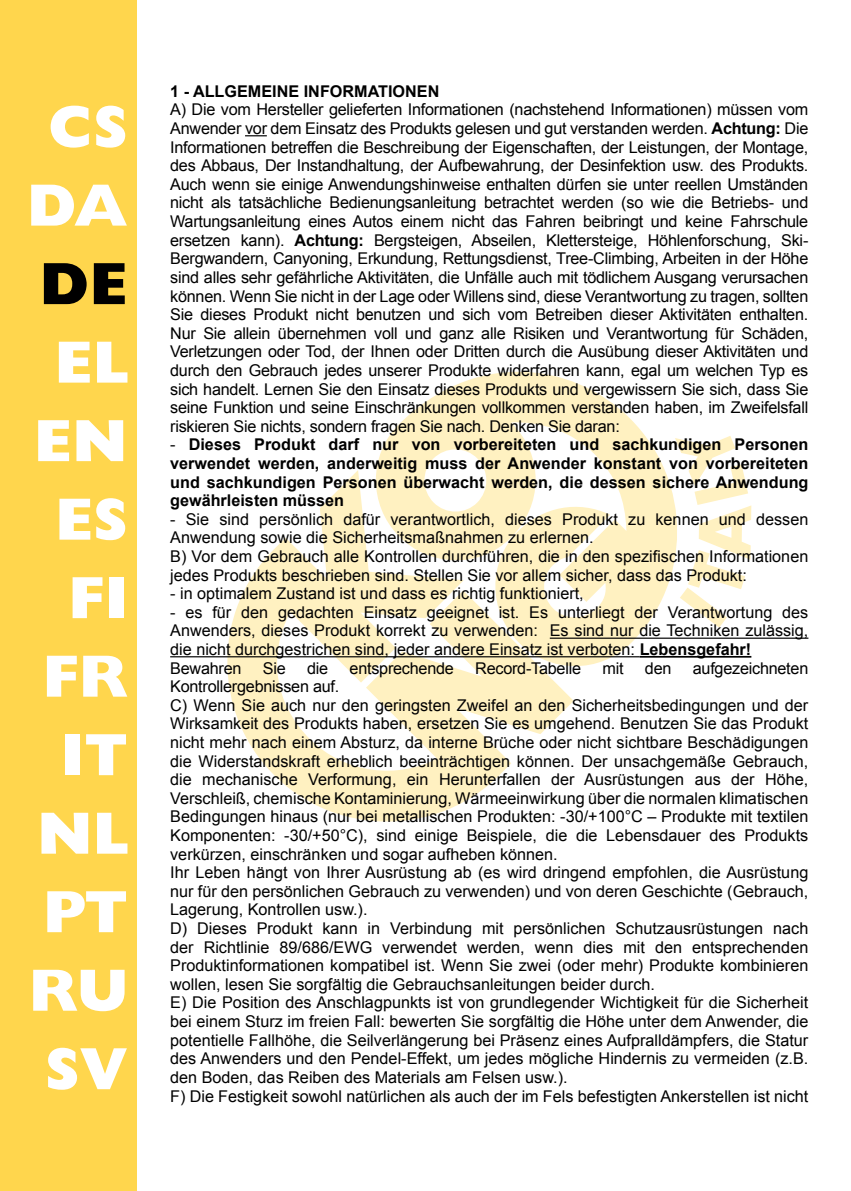
<style>
.page{position:relative;width:851px;height:1191px;background:#fff}
.page>*{position:absolute;margin:0;border:0;box-sizing:border-box;transform-origin:0 0}
.t1{font:800 60px/78.6px "Gill Sans";color:#fff;text-align:center}
.t2{font:800 60px "Gill Sans";color:#000}
.t3{font:16.2px/18.6px "Arial";color:#000}
.t4{font:700 16.2px/18.6px "Arial";color:#000;text-align:justify}
.s1{font-weight:700}
.s2{font-weight:400}
</style>
<div class="page">
<svg style="left:212px;top:371px;width:539px;height:451px"></svg>
<svg style="left:245px;top:135px;width:22px;height:1px"></svg>
<hr style="left:549px;top:637px;width:259px;height:2px;background:#000">
<hr style="left:170px;top:656px;width:469px;height:1px;background:#000">
<hr style="left:639px;top:656px;width:112px;height:1px;background:#000">
<div style="left:0;top:0;width:136px;height:1191px;background:#ffd64d"></div>
<h1 class="t1" style="left:27px;top:88px;width:102px">CS<br>DA</h1>
<h1 class="t2" style="left:39px;top:249px;width:90px">DE</h1>
<h1 class="t1" style="left:54px;top:323px;width:75px">EL</h1>
<h1 class="t1" style="left:34px;top:402px;width:95px">EN</h1>
<h1 class="t1" style="left:55px;top:480px;width:34px">ES</h1>
<h1 class="t1" style="left:68px;top:558px;width:61px">FI</h1>
<h1 class="t1" style="left:43px;top:637px;width:86px">FR</h1>
<h1 class="t1" style="left:61px;top:715px;width:68px">IT</h1>
<h1 class="t1" style="left:37px;top:794px;width:88px">NL</h1>
<h1 class="t1" style="left:43px;top:872px;width:86px">PT</h1>
<h1 class="t1" style="left:29px;top:951px;width:100px">RU</h1>
<h1 class="t1" style="left:45px;top:1029px;width:84px">SV</h1>
<p class="t4" style="left:170px;top:82px;width:46px">1 - Allgemeine</p>
<p class="t4" style="left:304px;top:82px;width:18px">Informa</p>
<p class="t4" style="left:378px;top:82px;width:21px">tionen</p>
<p class="t3" style="left:170px;top:101px;width:639px;text-align:justify">A) Die vom Hersteller gelieferten Informationen (nachstehend Informationen) müssen vom Anwender vor dem Einsatz des Produkts gelesen und gut verstanden werden. <span class="s1">Achtung:</span> Die Informationen betreffen die Beschreibung der Eigenschaften, der Leistungen, der Montage, des Abbaus, Der Instandhaltung, der Aufbewahrung, der Desinfektion usw. des Produkts.<br>Auch wenn sie einige Anwendungshinweise enthalten dürfen sie unter reellen Umständen nicht als tatsächliche Bedienungsanleitung betrachtet werden (so wie die Betriebs- und Wartungsanleitung eines Autos einem nicht das Fahren beibringt und keine Fahrschule ersetzen kann). <span class="s1">Achtung:</span> Bergsteigen, Abseilen, Klettersteige, Höhlenforschung, Ski-Bergwandern, Canyoning, Erkundung, Rettungsdienst, Tree-Climbing, Arbeiten in der Höhe sind alles sehr gefährliche Aktivitäten, die Unfälle auch mit tödlichem Ausgang verursachen können. Wenn Sie nicht in der Lage oder Willens sind, diese Verantwortung zu tragen, sollten Sie dieses Produkt nicht benutzen und sich vom Betreiben dieser Aktivitäten enthalten.<br>Nur Sie allein übernehmen voll und ganz alle Risiken und Verantwortung für Schäden, Verletzungen oder Tod, der Ihnen oder Dritten durch die Ausübung dieser Aktivitäten und durch den Gebrauch jedes unserer Produkte widerfahren kann, egal um welchen Typ es sich handelt. Lernen Sie den Einsatz dieses Produkts und vergewissern Sie sich, dass Sie seine Funktion und seine Einschränkungen vollkommen verstanden haben, im Zweifelsfall riskieren Sie nichts, sondern fragen Sie nach. Denken Sie daran:</p>
<p class="t4" style="left:170px;top:436px;width:639px"><span class="s2">-</span> Dieses Produkt darf nur von vorbereiteten und sachkundigen Personen verwendet werden, anderweitig muss der Anwender konstant von vorbereiteten und sachkundigen Personen überwacht werden, die dessen sichere Anwendung gewährleisten müssen</p>
<p class="t3" style="left:170px;top:510px;width:639px">- Sie sind persönlich dafür verantwortlich, dieses Produkt zu kennen und dessen Anwendung sowie die Sicherheitsmaßnahmen zu erlernen.<br>B) Vor dem Gebrauch alle Kontrollen durchführen, die in den spezifischen Informationen jedes Produkts beschrieben sind. Stellen Sie vor allem sicher, dass das Produkt:</p>
<p class="t3" style="left:170px;top:584px;width:415px">- in optimalem Zustand ist und dass es richtig funktioniert,</p>
<p class="t3" style="left:170px;top:603px;width:639px">- es für den gedachten Einsatz geeignet ist. Es unterliegt der Verantwortung des Anwenders, dieses Produkt korrekt zu verwenden: Es sind nur die Techniken zulässig, die nicht durchgestrichen sind, jeder andere Einsatz ist verboten: <span class="s1">Lebensgefahr!<br></span>Bewahren</p>
<p class="t3" style="left:263px;top:659px;width:24px">Sie</p>
<p class="t3" style="left:307px;top:659px;width:23px">die</p>
<p class="t3" style="left:349px;top:659px;width:106px">entsprechende</p>
<p class="t3" style="left:475px;top:659px;width:107px">Record-Tabelle</p>
<p class="t3" style="left:602px;top:659px;width:23px">mit</p>
<p class="t3" style="left:644px;top:659px;width:28px">den</p>
<p class="t3" style="left:692px;top:659px;width:117px">aufgezeichneten</p>
<p class="t3" style="left:170px;top:677px;width:639px">Kontrollergebnissen auf.<br>C) Wenn Sie auch nur den geringsten Zweifel an den Sicherheitsbedingungen und der Wirksamkeit des Produkts haben, ersetzen Sie es umgehend. Benutzen Sie das Produkt nicht mehr nach einem Absturz, da interne Brüche oder nicht sichtbare Beschädigungen die Widerstandskraft erheblich beeinträchtigen können. Der unsachgemäße Gebrauch, die mechanische Verformung, ein Herunterfallen der Ausrüstungen aus der Höhe, Verschleiß, chemische Kontaminierung, Wärmeeinwirkung über die normalen klimatischen Bedingungen hinaus (nur bei metallischen Produkten: -30/+100°C – Produkte mit textilen Komponenten: -30/+50°C), sind einige Beispiele, die die Lebensdauer des Produkts verkürzen, einschränken und sogar aufheben können.<br>Ihr Leben hängt von Ihrer Ausrüstung ab (es wird dringend empfohlen, die Ausrüstung nur für den persönlichen Gebrauch zu verwenden) und von deren Geschichte (Gebrauch, Lagerung, Kontrollen usw.).<br>D) Dieses Produkt kann in Verbindung mit persönlichen Schutzausrüstungen nach der Richtlinie 89/686/EWG verwendet werden, wenn dies mit den entsprechenden Produktinformationen kompatibel ist. Wenn Sie zwei (oder mehr) Produkte kombinieren wollen, lesen Sie sorgfältig die Gebrauchsanleitungen beider durch.<br>E) Die Position des Anschlagpunkts ist von grundlegender Wichtigkeit für die Sicherheit bei einem Sturz im freien Fall: bewerten Sie sorgfältig die Höhe unter dem Anwender, die potentielle Fallhöhe, die Seilverlängerung bei Präsenz eines Aufpralldämpfers, die Statur des Anwenders und den Pendel-Effekt, um jedes mögliche Hindernis zu vermeiden (z.B. den Boden, das Reiben des Materials am Felsen usw.).<br>F) Die Festigkeit sowohl natürlichen als auch der im Fels befestigten Ankerstellen ist nicht</p>
</div>
